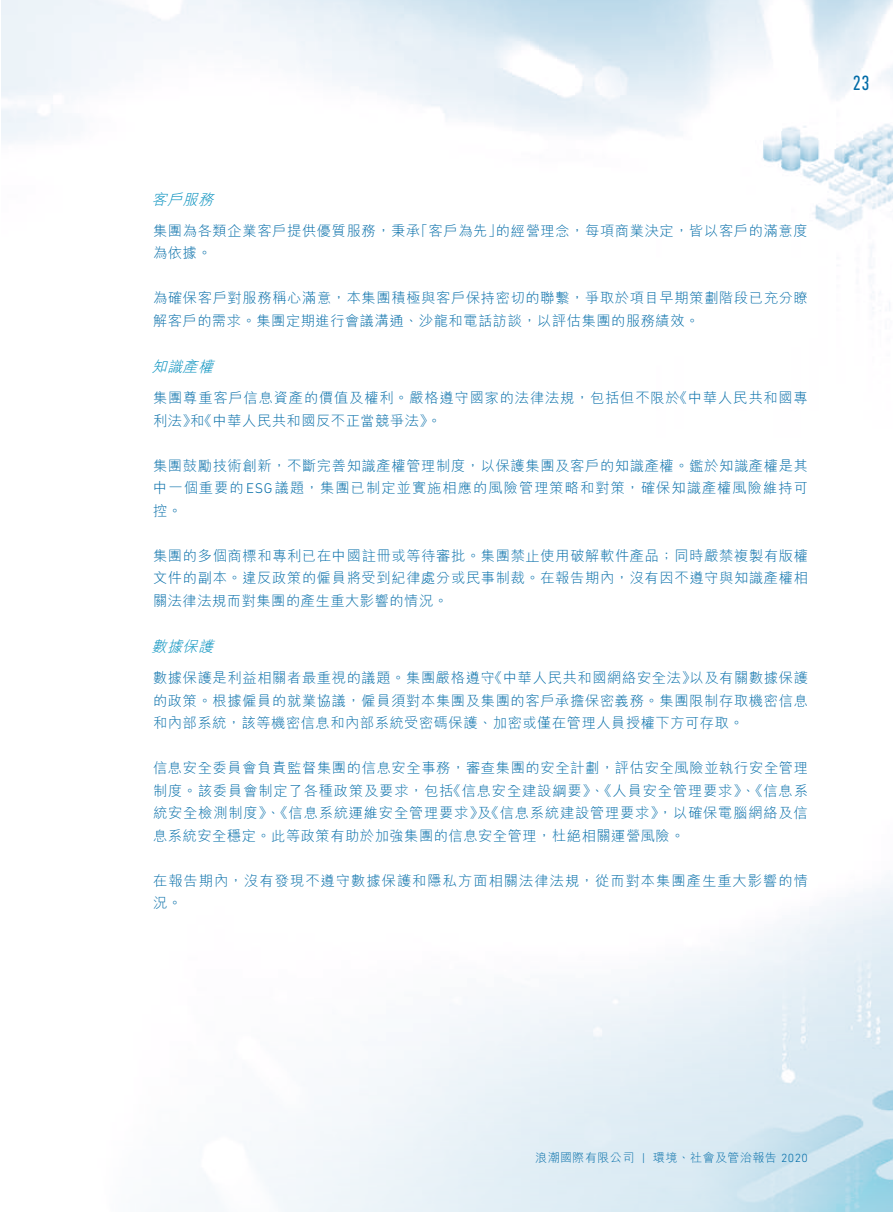
<style>
.page{position:relative;width:893px;height:1212px;background:#fff}
.page>*{position:absolute;margin:0;border:0;box-sizing:border-box;transform-origin:0 0}
.t1{font:condensed 21px "DIN Next LT Pro";color:#006ba7}
._5__副副標題{font:italic 300 15px "M Hei HK";color:#008ebd}
._1__內文{font:300 14.25px/22.5px "M Hei HK";letter-spacing:.045em;color:#006ba7;text-align:justify}
._1__內文-2{font:300 14.25px/22.5px "M Hei HK";letter-spacing:.07em;color:#006ba7}
.t2{font:300 12px "M Hei HK";letter-spacing:.035em;color:#006ba7}
.s1{font-family:"DIN Next LT Pro"}
</style>
<div class="page">
<img style="left:1px;top:0;width:892px;height:1212px">
<p class="_5__副副標題" style="left:152px;top:192px;width:67px">客戶服務</p>
<p class="_1__內文" style="left:153px;top:219px;width:656px">集團為各類企業客戶提供優質服務，秉承「客戶為先」的經營理念，每項商業決定，皆以客戶的滿意度為依據。</p>
<p class="_1__內文" style="left:153px;top:287px;width:656px">為確保客戶對服務稱心滿意，本集團積極與客戶保持密切的聯繫，爭取於項目早期策劃階段已充分瞭解客戶的需求。集團定期進行會議溝通、沙龍和電話訪談，以評估集團的服務績效。</p>
<p class="_5__副副標題" style="left:152px;top:359px;width:67px">知識產權</p>
<p class="_1__內文" style="left:153px;top:387px;width:656px">集團尊重客戶信息資產的價值及權利。嚴格遵守國家的法律法規，包括但不限於《中華人民共和國專利法》和《中華人民共和國反不正當競爭法》。</p>
<p class="_1__內文" style="left:153px;top:454px;width:656px">集團鼓勵技術創新，不斷完善知識產權管理制度，以保護集團及客戶的知識產權。鑑於知識產權是其中一個重要的<span class="s1">ESG</span>議題，集團已制定並實施相應的風險管理策略和對策，確保知識產權風險維持可控。</p>
<p class="_1__內文" style="left:153px;top:544px;width:656px">集團的多個商標和專利已在中國註冊或等待審批。集團禁止使用破解軟件產品；同時嚴禁複製有版權文件的副本。違反政策的僱員將受到紀律處分或民事制裁。在報告期內，沒有因不遵守與知識產權相關法律法規而對集團的產生重大影響的情況。</p>
<p class="_5__副副標題" style="left:152px;top:639px;width:67px">數據保護</p>
<p class="_1__內文" style="left:153px;top:667px;width:656px">數據保護是利益相關者最重視的議題。集團嚴格遵守《中華人民共和國網絡安全法》以及有關數據保護的政策。根據僱員的就業協議，僱員須對本集團及集團的客戶承擔保密義務。集團限制存取機密信息和內部系統，該等機密信息和內部系統受密碼保護、加密或僅在管理人員授權下方可存取。</p>
<p class="_1__內文" style="left:153px;top:757px;width:656px">信息安全委員會負責監督集團的信息安全事務，審查集團的安全計劃，評估安全風險並執行安全管理制度。該委員會制定了各種政策及要求，包括《信息安全建設綱要》、《人員安全管理要求》、《信息系統安全檢測制度》、《信息系統運維安全管理要求》及《信息系統建設管理要求》，以確保電腦網絡及信息系統安全穩定。此等政策有助於加強集團的信息安全管理，杜絕相關運營風險。</p>
<p class="_1__內文-2" style="left:153px;top:869px;width:656px">在報告期內，沒有發現不遵守數據保護和隱私方面相關法律法規，從而對本集團產生重大影響的情況。</p>
<h1 class="t1" style="left:853px;top:71px;width:18px">23</h1>
<p class="t2" style="left:535px;top:1151px;width:274px">浪潮國際有限公司 <span class="s1">|</span> 環境、社會及管治報告 <span class="s1">2020</span></p>
</div>
